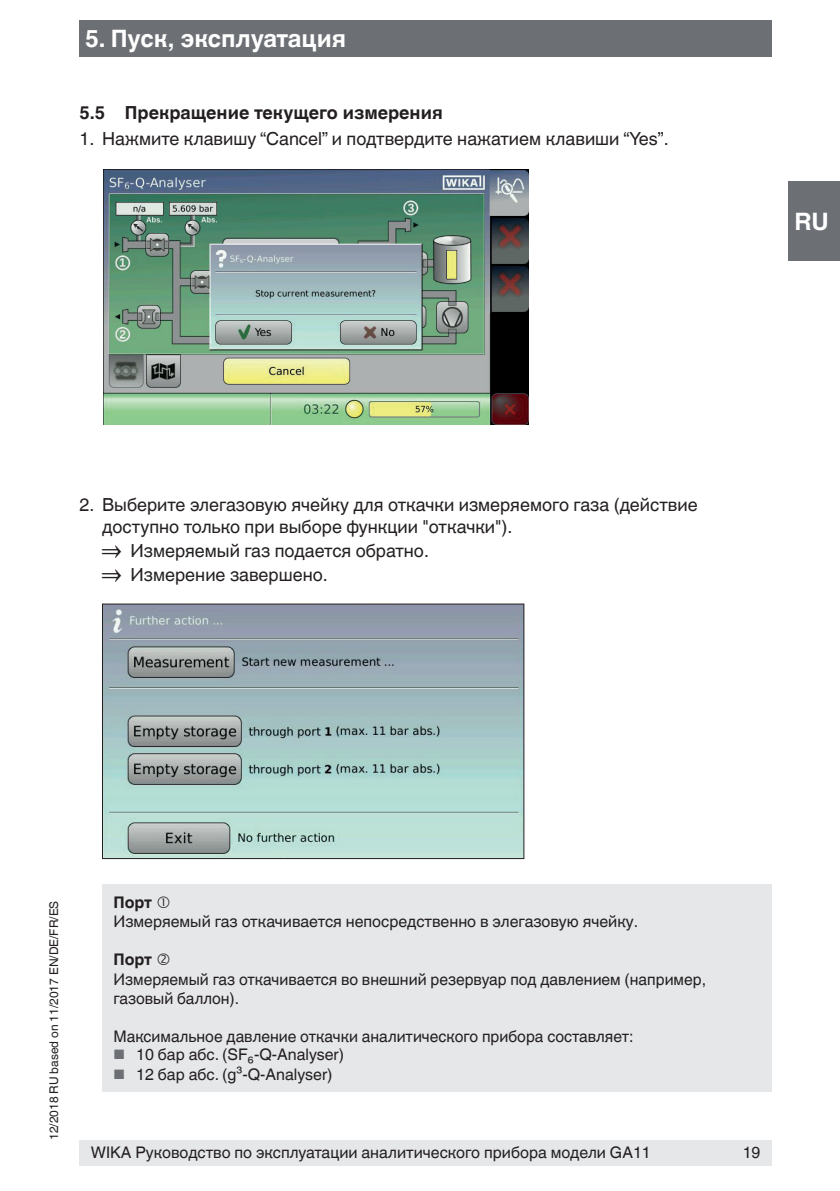
<style>
.page{position:relative;width:840px;height:1191px;background:#fff}
.page>*{position:absolute;margin:0;border:0;box-sizing:border-box;transform-origin:0 0}
.t1{font:700 24px "Helvetica World";color:#fff}
.t2{font:18px/22px "Helvetica World";color:#231f20}
.t3{font:700 18px "Helvetica World";color:#231f20}
.t4{font:16px/19.2px "Helvetica World";color:#231f20}
.t5{font:700 16px "Helvetica World";color:#231f20}
.t6{font:12px "Helvetica World";color:#231f20}
.s1{font-size:27.2px}
.s2{font-size:13.6px;color:#6c6f74}
</style>
<div class="page">
<div style="left:79px;top:1140px;width:692px;height:25px;background:#e6e7e9"></div>
<div style="left:79px;top:20px;width:692px;height:37px;background:#6c6f74"></div>
<div style="left:788px;top:182px;width:51px;height:79px;background:#6c6f74"></div>
<div style="left:102px;top:884px;width:669px;height:207px;background:#e6e7e9"></div>
<img style="left:103px;top:169px;width:425px;height:255px">
<img style="left:104px;top:605px;width:418px;height:252px">
<div style="left:102px;top:603px;width:422px;height:256px;border:1px solid #231f20"></div>
<h1 class="t1" style="left:85px;top:25px;width:262px">5. Пуск, эксплуатация</h1>
<p class="t3" style="left:79px;top:102px;width:364px">5.5 Прекращение текущего измерения</p>
<p class="t2" style="left:79px;top:128px;width:590px">1. Нажмите клавишу “Cancel” и подтвердите нажатием клавиши “Yes”.</p>
<h1 class="t1" style="left:794px;top:208px;width:36px">RU</h1>
<p class="t2" style="left:102px;top:493px;width:596px;text-indent:-23px">2. Выберите элегазовую ячейку для откачки измеряемого газа (действие доступно только при выборе функции "откачки").</p>
<p class="t2" style="left:102px;top:538px;width:328px;line-height:24px"><span class="s1">⇒</span> Измеряемый газ подается обратно. <span class="s1">⇒</span> Измерение завершено.</p>
<p class="t6" style="left:47px;top:1140px;width:241px;rotate:-90deg">12/2018 RU based on 11/2017 EN/DE/FR/ES</p>
<p class="t5" style="left:113px;top:892px;width:40px">Порт</p>
<p class="t4" style="left:113px;top:911px;width:526px">Измеряемый газ откачивается непосредственно в элегазовую ячейку.</p>
<p class="t5" style="left:113px;top:950px;width:40px">Порт</p>
<p class="t4" style="left:113px;top:969px;width:593px">Измеряемый газ откачивается во внешний резервуар под давлением (например, газовый баллон).</p>
<p class="t4" style="left:113px;top:1027px;width:521px">Максимальное давление откачки аналитического прибора составляет:</p>
<p class="t4" style="left:113px;top:1045px;width:232px"><span class="s2">■</span> 10 бар абс. (SF₆-Q-Analyser)</p>
<p class="t4" style="left:113px;top:1065px;width:220px"><span class="s2">■</span> 12 бар абс. (g³-Q-Analyser)</p>
<p class="t4" style="left:91px;top:1143px;width:561px">WIKA Руководство по эксплуатации аналитического прибора модели GA11</p>
<p class="t4" style="left:742px;top:1143px;width:19px">19</p>
</div>
